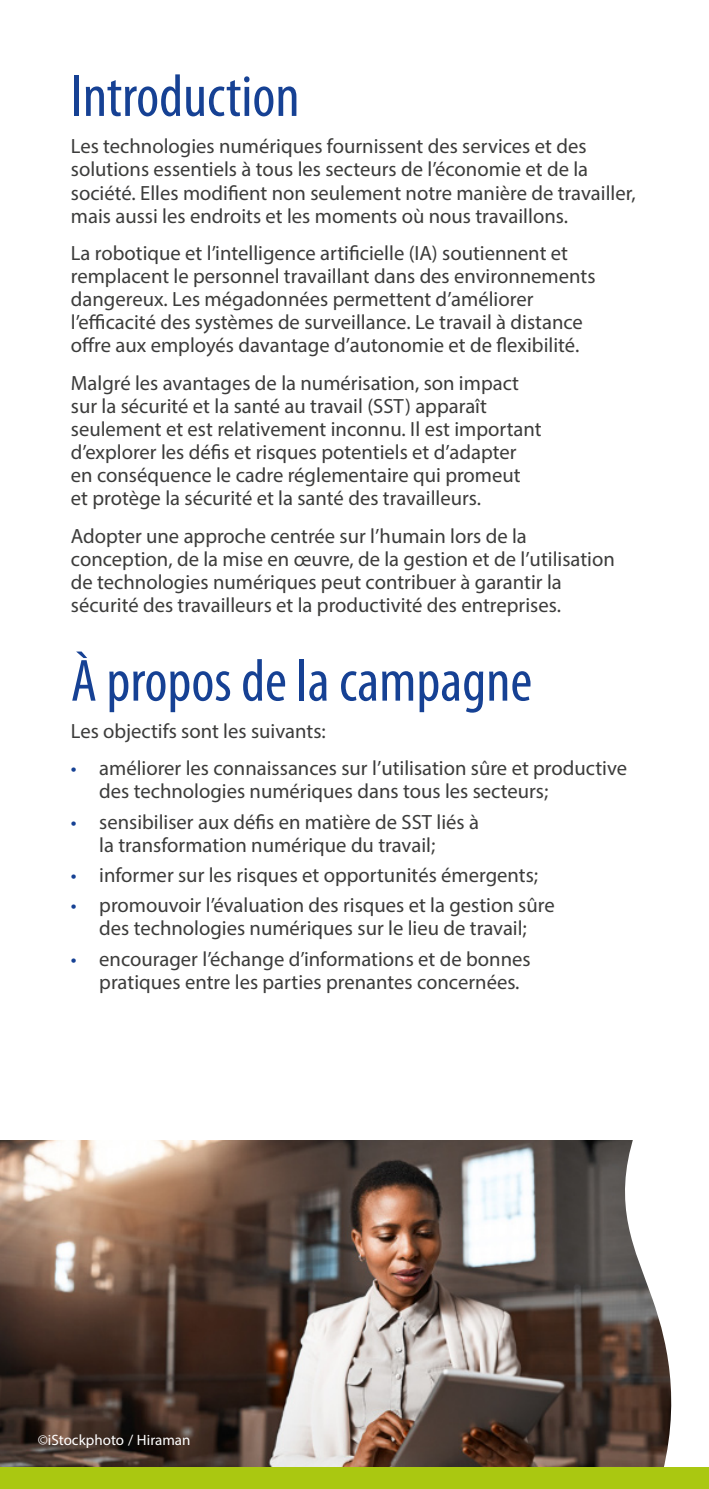
<style>
.page{position:relative;width:709px;height:1489px;background:#fff}
.page>*{position:absolute;margin:0;border:0;box-sizing:border-box;transform-origin:0 0}
.Title_H1{font:condensed 60px "Myriad Pro";color:#164194}
.t1{font:20.5px/23px "Myriad Pro";color:#3c3c3b}
.t2{font:15px "Myriad Pro";color:#fff}
.s1{color:#164194}
</style>
<div class="page">
<img style="left:0;top:1140px;width:611px;height:327px">
<svg style="left:611px;top:1140px;width:61px;height:327px"></svg>
<div style="left:0;top:1467px;width:709px;height:21px;background:#aac811"></div>
<h1 class="Title_H1" style="left:71px;top:60px;width:230px">Introduction</h1>
<p class="t1" style="left:71px;top:134px;width:566px">Les technologies numériques fournissent des services et des solutions essentiels à tous les secteurs de l’économie et de la société. Elles modifient non seulement notre manière de travailler, mais aussi les endroits et les moments où nous travaillons.</p>
<p class="t1" style="left:71px;top:241px;width:526px">La robotique et l’intelligence artificielle (IA) soutiennent et remplacent le personnel travaillant dans des environnements dangereux. Les mégadonnées permettent d’améliorer l’efficacité des systèmes de surveillance. Le travail à distance offre aux employés davantage d’autonomie et de flexibilité.</p>
<p class="t1" style="left:71px;top:371px;width:472px">Malgré les avantages de la numérisation, son impact sur la sécurité et la santé au travail (SST) apparaît seulement et est relativement inconnu. Il est important d’explorer les défis et risques potentiels et d’adapter en conséquence le cadre réglementaire qui promeut et protège la sécurité et la santé des travailleurs.</p>
<p class="t1" style="left:71px;top:524px;width:545px">Adopter une approche centrée sur l’humain lors de la conception, de la mise en œuvre, de la gestion et de l’utilisation de technologies numériques peut contribuer à garantir la sécurité des travailleurs et la productivité des entreprises.</p>
<h1 class="Title_H1" style="left:71px;top:644px;width:463px">À propos de la campagne</h1>
<p class="t1" style="left:71px;top:719px;width:256px">Les objectifs sont les suivants:</p>
<p class="t1" style="left:99px;top:756px;width:529px;text-indent:-28px"><span class="s1">•</span> améliorer les connaissances sur l’utilisation sûre et productive des technologies numériques dans tous les secteurs;</p>
<p class="t1" style="left:99px;top:810px;width:381px;text-indent:-28px"><span class="s1">•</span> sensibiliser aux défis en matière de SST liés à la transformation numérique du travail;</p>
<p class="t1" style="left:71px;top:863px;width:469px"><span class="s1">•</span> informer sur les risques et opportunités émergents;</p>
<p class="t1" style="left:71px;top:893px;width:485px;text-align:center"><span class="s1">•</span> promouvoir l’évaluation des risques et la gestion sûre des technologies numériques sur le lieu de travail;</p>
<p class="t1" style="left:99px;top:946px;width:433px;text-indent:-28px"><span class="s1">•</span> encourager l’échange d’informations et de bonnes pratiques entre les parties prenantes concernées.</p>
<p class="t2" style="left:38px;top:1430px;width:154px">©iStockphoto / Hiraman</p>
</div>
